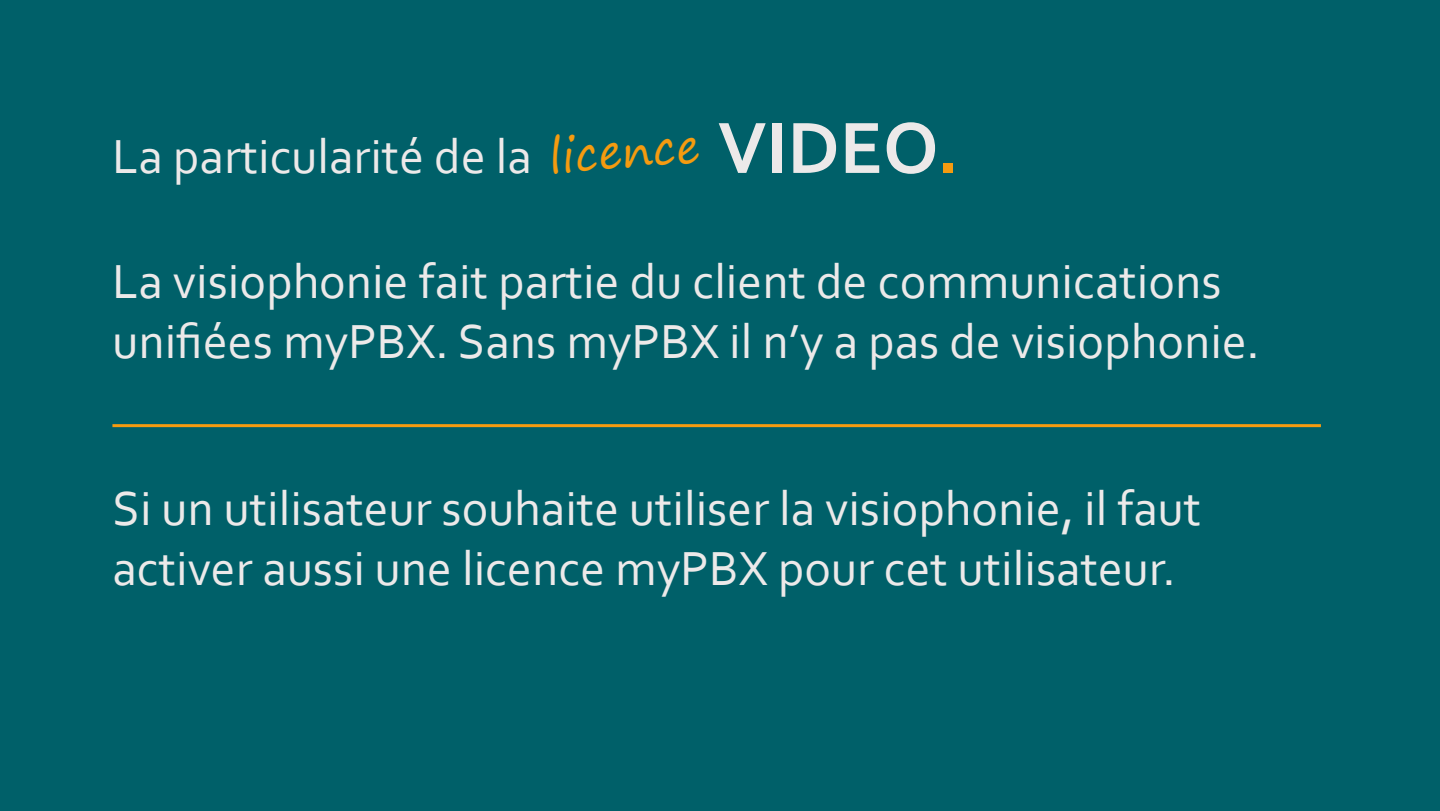
<style>
.page{position:relative;width:1440px;height:811px;background:#fff}
.page>*{position:absolute;margin:0;border:0;box-sizing:border-box;transform-origin:0 0}
.t1{font:700 76px "Corbel";color:#ece9e9}
.t2{font:50px/60px "Corbel";color:#ece9e9}
.t3{font:46px "Segoe Print";color:#f59b10}
.s1{color:#f59b10}
</style>
<div class="page">
<div style="left:0;top:0;width:1440px;height:810px;background:#006069"></div>
<hr style="left:112px;top:424px;width:1209px;height:3px;background:#f59b10">
<p class="t2" style="left:112px;top:125px;width:421px">La particularité de la</p>
<p class="t3" style="left:546px;top:115px;width:153px;rotate:-4deg">licence</p>
<h1 class="t1" style="left:718px;top:100px;width:243px">VIDEO<span class="s1">.</span></h1>
<p class="t2" style="left:112px;top:250px;width:1149px">La visiophonie fait partie du client de communications unifiées myPBX. Sans myPBX il n’y a pas de visiophonie.</p>
<p class="t2" style="left:112px;top:477px;width:1090px">Si un utilisateur souhaite utiliser la visiophonie, il faut activer aussi une licence myPBX pour cet utilisateur.</p>
</div>
